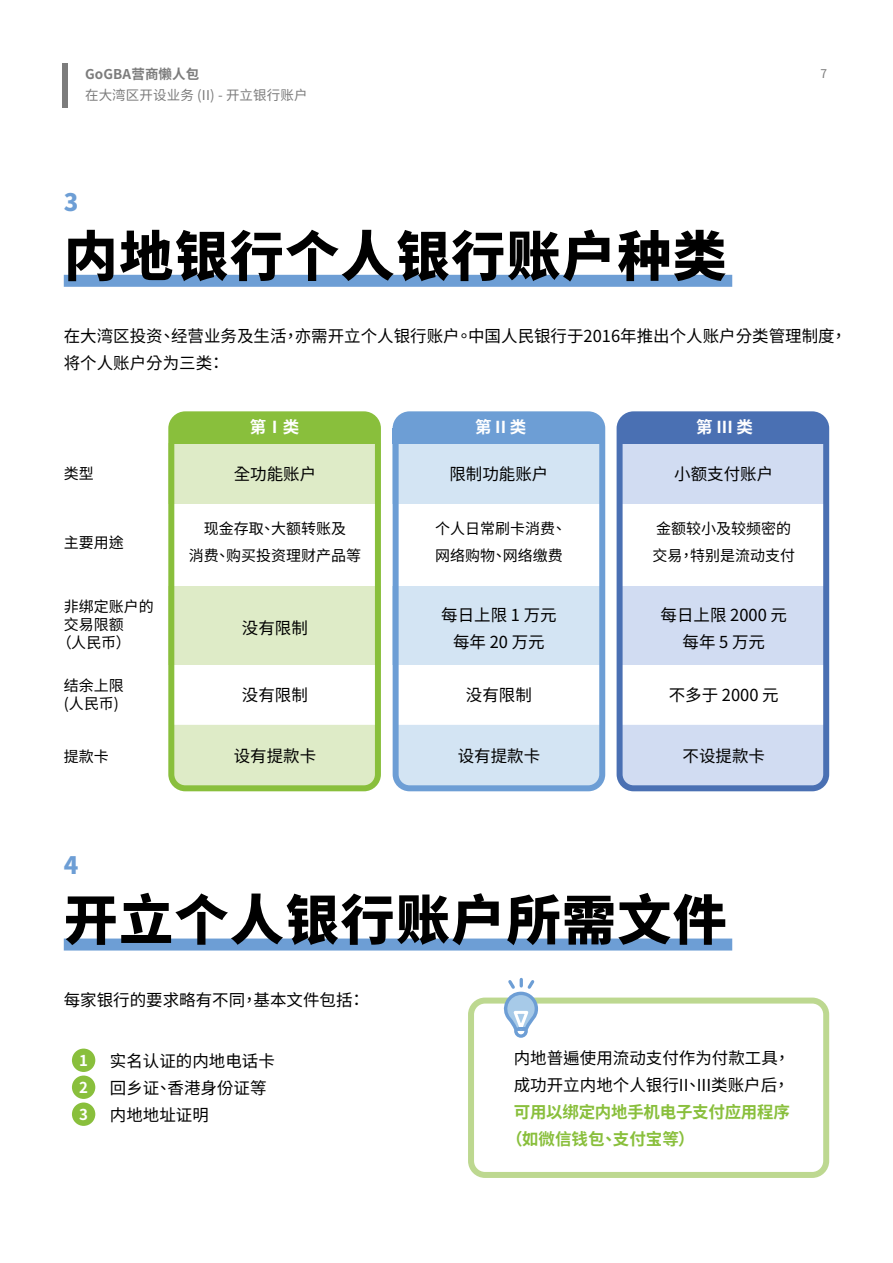
<style>
.page{position:relative;width:893px;height:1263px;background:#fff}
.page>*{position:absolute;margin:0;border:0;box-sizing:border-box;transform-origin:0 0}
.t1{font:900 54px "Noto Sans CJ Ktc";letter-spacing:.025em;color:#000}
.t2{font:900 24px "Noto Sans CJ Ktc";color:#6d9ed5}
.t3{font:16.5px/27px "Noto Sans CJ Ktc";color:#000}
.t4{font:700 16.5px/27px "Noto Sans CJ Ktc";letter-spacing:-.015em;color:#89bf3c}
.t5{font:700 16.5px "Noto Sans CJ Ktc";color:#fff}
.t6{font:15px/27px "Noto Sans CJ Ktc";color:#000}
.t7{font:700 15px/27px "Noto Sans CJ Ktc";color:#fff;text-align:justify}
.t8{font:13.5px "Noto Sans CJ Ktc";letter-spacing:.01em;color:#7c7c7c}
.t9{font:700 13.5px "Noto Sans CJ Ktc";letter-spacing:.01em;color:#7c7c7c}
.t10{font:12px "Noto Sans CJ Ktc";color:#7c7c7c}
</style>
<div class="page">
<div style="left:62px;top:63px;width:6px;height:44px;background:#7c7c7c"></div>
<div style="left:169px;top:444px;width:212px;height:60px;background:#deebc7"></div>
<div style="left:175px;top:725px;width:199px;height:59px;background:#deebc7"></div>
<div style="left:400px;top:725px;width:198px;height:59px;background:#d3e4f3"></div>
<div style="left:624px;top:725px;width:198px;height:59px;background:#d1dcf2"></div>
<div style="left:169px;top:586px;width:212px;height:78px;background:#deebc7"></div>
<div style="left:393px;top:444px;width:212px;height:60px;background:#d3e4f3"></div>
<div style="left:393px;top:586px;width:212px;height:78px;background:#d3e4f3"></div>
<div style="left:619px;top:444px;width:209px;height:60px;background:#d1dcf2"></div>
<div style="left:620px;top:586px;width:207px;height:78px;background:#d1dcf2"></div>
<div style="left:619px;top:428px;width:207px;height:16px;background:#4a70b3"></div>
<div style="left:393px;top:428px;width:212px;height:16px;background:#6d9ed5"></div>
<div style="left:171px;top:433px;width:207px;height:11px;background:#89bf3c"></div>
<div style="left:64px;top:275px;width:668px;height:12px;background:#6d9ed5"></div>
<div style="left:64px;top:938px;width:668px;height:12px;background:#6d9ed5"></div>
<div style="left:168px;top:411px;width:213px;height:380px;border:6px solid #89bf3c;border-radius:14px"></div>
<div style="left:393px;top:411px;width:212px;height:380px;border:6px solid #6d9ed5;border-radius:14px"></div>
<div style="left:617px;top:411px;width:212px;height:380px;border:6px solid #4a70b3;border-radius:14px"></div>
<div style="left:171px;top:414px;width:207px;height:27px;background:#89bf3c;border-radius:14px"></div>
<div style="left:396px;top:414px;width:206px;height:27px;background:#6d9ed5;border-radius:14px"></div>
<div style="left:619px;top:414px;width:207px;height:27px;background:#4a70b3;border-radius:14px"></div>
<div style="left:72px;top:1048px;width:23px;height:24px;background:#89bf3c;border-radius:50%"></div>
<div style="left:72px;top:1075px;width:23px;height:24px;background:#89bf3c;border-radius:50%"></div>
<div style="left:72px;top:1102px;width:23px;height:24px;background:#89bf3c;border-radius:50%"></div>
<div style="left:468px;top:997px;width:361px;height:181px;border:6px solid #bdd890;border-radius:14px"></div>
<svg style="left:498px;top:977px;width:40px;height:61px"></svg>
<p class="t9" style="left:85px;top:66px;width:116px">GoGBA营商懒人包</p>
<p class="t8" style="left:85px;top:87px;width:224px">在大湾区开设业务 (II) - 开立银行账户</p>
<h2 class="t2" style="left:64px;top:188px;width:16px">3</h2>
<h1 class="t1" style="left:64px;top:226px;width:664px">内地银行个人银行账户种类</h1>
<p class="t10" style="left:820px;top:66px;width:8px">7</p>
<p class="t3" style="left:64px;top:323px;width:785px">在大湾区投资、经营业务及生活，亦需开立个人银行账户。中国人民银行于2016年推出个人账户分类管理制度，将个人账户分为三类：</p>
<p class="t6" style="left:64px;top:460px;width:31px">类型</p>
<p class="t6" style="left:64px;top:529px;width:61px">主要用途</p>
<p class="t6" style="left:64px;top:593px;width:91px">非绑定账户的</p>
<p class="t6" style="left:64px;top:611px;width:61px">交易限额</p>
<p class="t6" style="left:57px;top:629px;width:75px">（人民币）</p>
<p class="t6" style="left:64px;top:677px;width:61px;line-height:18px">结余上限(人民币)</p>
<p class="t6" style="left:64px;top:743px;width:46px">提款卡</p>
<p class="t5" style="left:250px;top:418px;width:51px">第Ⅰ类</p>
<p class="t5" style="left:475px;top:418px;width:53px">第 II 类</p>
<p class="t5" style="left:696px;top:418px;width:58px">第 III 类</p>
<p class="t3" style="left:234px;top:461px;width:84px">全功能账户</p>
<p class="t3" style="left:449px;top:461px;width:100px">限制功能账户</p>
<p class="t3" style="left:674px;top:461px;width:101px">小额支付账户</p>
<p class="t6" style="left:189px;top:515px;width:174px;text-align:center">现金存取、大额转账及<br>消费、购买投资理财产品等</p>
<p class="t6" style="left:435px;top:515px;width:133px">个人日常刷卡消费、网络购物、网络缴费</p>
<p class="t6" style="left:652px;top:515px;width:144px">金额较小及较频密的交易，特别是流动支付</p>
<p class="t3" style="left:242px;top:615px;width:67px">没有限制</p>
<p class="t3" style="left:441px;top:601px;width:117px;text-align:center">每日上限 1 万元每年 20 万元</p>
<p class="t3" style="left:660px;top:601px;width:128px;text-align:center">每日上限 2000 元每年 5 万元</p>
<p class="t3" style="left:242px;top:682px;width:67px">没有限制</p>
<p class="t3" style="left:466px;top:682px;width:67px">没有限制</p>
<p class="t3" style="left:669px;top:682px;width:112px">不多于 2000 元</p>
<p class="t3" style="left:234px;top:742px;width:84px">设有提款卡</p>
<p class="t3" style="left:458px;top:742px;width:84px">设有提款卡</p>
<p class="t3" style="left:682px;top:742px;width:84px">不设提款卡</p>
<h2 class="t2" style="left:64px;top:852px;width:16px">4</h2>
<h1 class="t1" style="left:64px;top:889px;width:664px">开立个人银行账户所需文件</h1>
<p class="t3" style="left:64px;top:987px;width:303px">每家银行的要求略有不同，基本文件包括：</p>
<p class="t7" style="left:79px;top:1047px;width:10px">1<br>2<br>3</p>
<p class="t3" style="left:110px;top:1048px;width:166px">实名认证的内地电话卡回乡证、香港身份证等内地地址证明</p>
<p class="t3" style="left:514px;top:1045px;width:278px">内地普遍使用流动支付作为付款工具，成功开立内地个人银行II、III类账户后，</p>
<p class="t4" style="left:506px;top:1099px;width:285px;text-indent:8px">可用以绑定内地手机电子支付应用程序（如微信钱包、支付宝等）</p>
</div>
